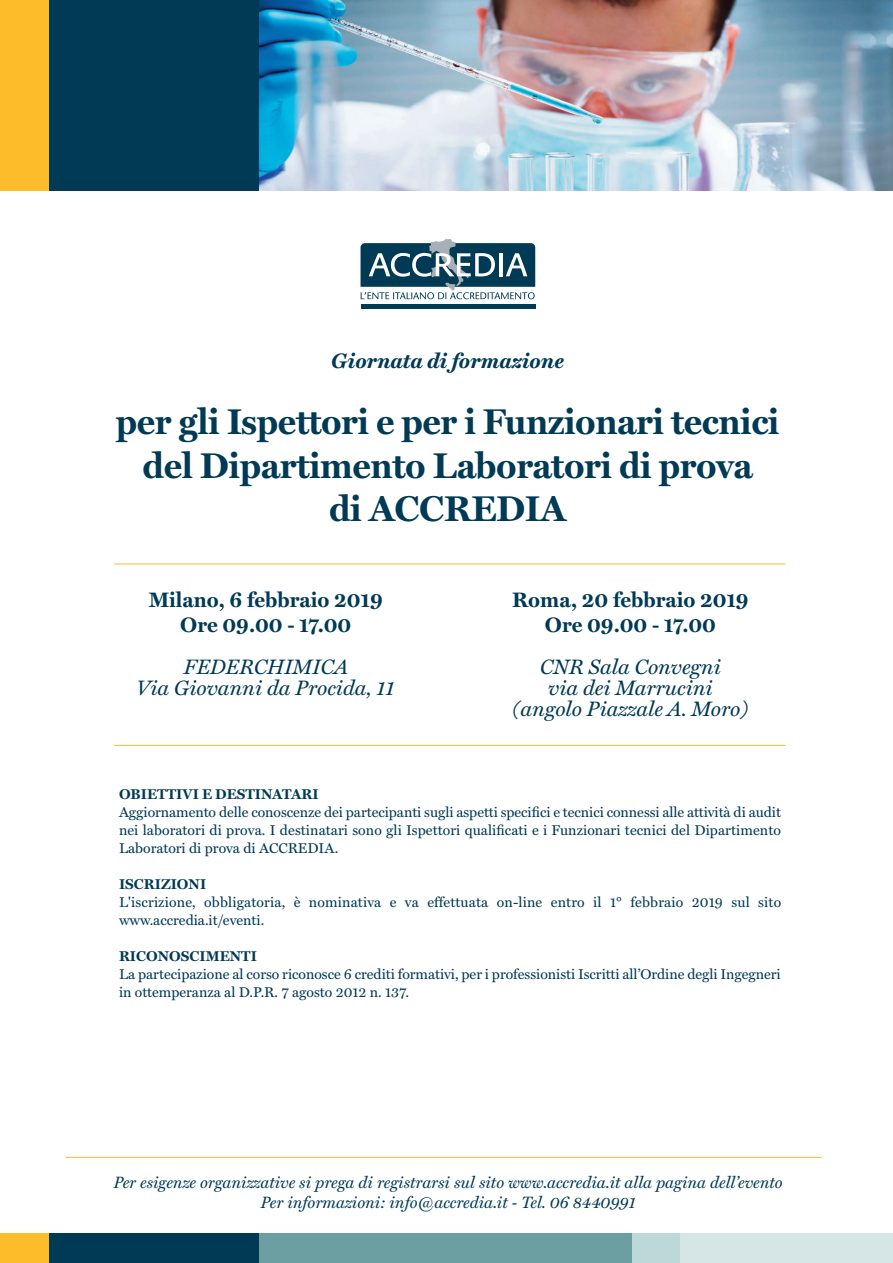
<style>
.page{position:relative;width:893px;height:1263px;background:#fff}
.page>*{position:absolute;margin:0;border:0;box-sizing:border-box;transform-origin:0 0}
.t1{font:700 36px/43.2px "Miller Text";letter-spacing:-.015em;color:#003a55;text-align:center}
.t2{font:21px/21px "Miller Text Italic TT";color:#003a55;text-align:center}
.t3{font:700 21px/25.2px "Miller Text";color:#003a55;text-align:center}
.t4{font:21px "Miller Text Bold Italic TT";color:#003a55}
.t5{font:16.5px/19.8px "Miller Text Italic TT";color:#003a55;text-align:center}
.t6{font:14.25px/18px "Miller Text";color:#003a55}
.t7{font:700 14.25px "Miller Text";color:#003a55}
</style>
<div class="page">
<div style="left:0;top:0;width:50px;height:190px;background:#fdbd2a"></div>
<div style="left:49px;top:0;width:212px;height:190px;background:#003a55"></div>
<img style="left:259px;top:0;width:633px;height:190px">
<div style="left:0;top:1233px;width:50px;height:30px;background:#fdbd2a"></div>
<div style="left:470px;top:1233px;width:212px;height:30px;background:#bdd8d9"></div>
<div style="left:680px;top:1233px;width:212px;height:30px;background:#d6e6e6"></div>
<div style="left:49px;top:1233px;width:212px;height:30px;background:#003a55"></div>
<div style="left:259px;top:1233px;width:372px;height:30px;background:#6b9fa1"></div>
<hr style="left:114px;top:564px;width:671px;height:1px;background:#fdbd2a">
<hr style="left:114px;top:745px;width:671px;height:1px;background:#fdbd2a">
<hr style="left:361px;top:304px;width:174px;height:4px;background:#003a55">
<svg style="left:360px;top:239px;width:175px;height:60px"></svg>
<hr style="left:66px;top:1157px;width:756px;height:1px;background:#fdbd2a">
<h2 class="t4" style="left:331px;top:349px;width:234px">Giornata di formazione</h2>
<h1 class="t1" style="left:116px;top:400px;width:665px">per gli Ispettori e per i Funzionari tecnici del Dipartimento Laboratori di prova<br>di ACCREDIA</h1>
<h2 class="t3" style="left:149px;top:587px;width:236px">Milano, 6 febbraio 2019<br>Ore 09.00 - 17.00</h2>
<h2 class="t2" style="left:137px;top:656px;width:259px">FEDERCHIMICA<br>Via Giovanni da Procida, 11</h2>
<h2 class="t3" style="left:512px;top:587px;width:238px">Roma, 20 febbraio 2019<br>Ore 09.00 - 17.00</h2>
<h2 class="t2" style="left:513px;top:656px;width:236px">CNR Sala Convegni<br>via dei Marrucini (angolo Piazzale A. Moro)</h2>
<p class="t7" style="left:119px;top:785px;width:201px">OBIETTIVI E DESTINATARI</p>
<p class="t6" style="left:119px;top:803px;width:663px;text-align:justify">Aggiornamento delle conoscenze dei partecipanti sugli aspetti specifici e tecnici connessi alle attività di audit nei laboratori di prova. I destinatari sono gli Ispettori qualificati e i Funzionari tecnici del Dipartimento Laboratori di prova di ACCREDIA.</p>
<p class="t7" style="left:119px;top:875px;width:89px">ISCRIZIONI</p>
<p class="t6" style="left:119px;top:893px;width:664px">L'iscrizione, obbligatoria, è nominativa e va effettuata on-line entro il 1° febbraio 2019 sul sito www.accredia.it/eventi.</p>
<p class="t7" style="left:119px;top:947px;width:139px">RICONOSCIMENTI</p>
<p class="t6" style="left:119px;top:965px;width:663px">La partecipazione al corso riconosce 6 crediti formativi, per i professionisti Iscritti all’Ordine degli Ingegneri in ottemperanza al D.P.R. 7 agosto 2012 n. 137.</p>
<p class="t5" style="left:114px;top:1173px;width:670px">Per esigenze organizzative si prega di registrarsi sul sito www.accredia.it alla pagina dell’evento<br>Per informazioni: info@accredia.it - Tel. 06 8440991</p>
</div>
